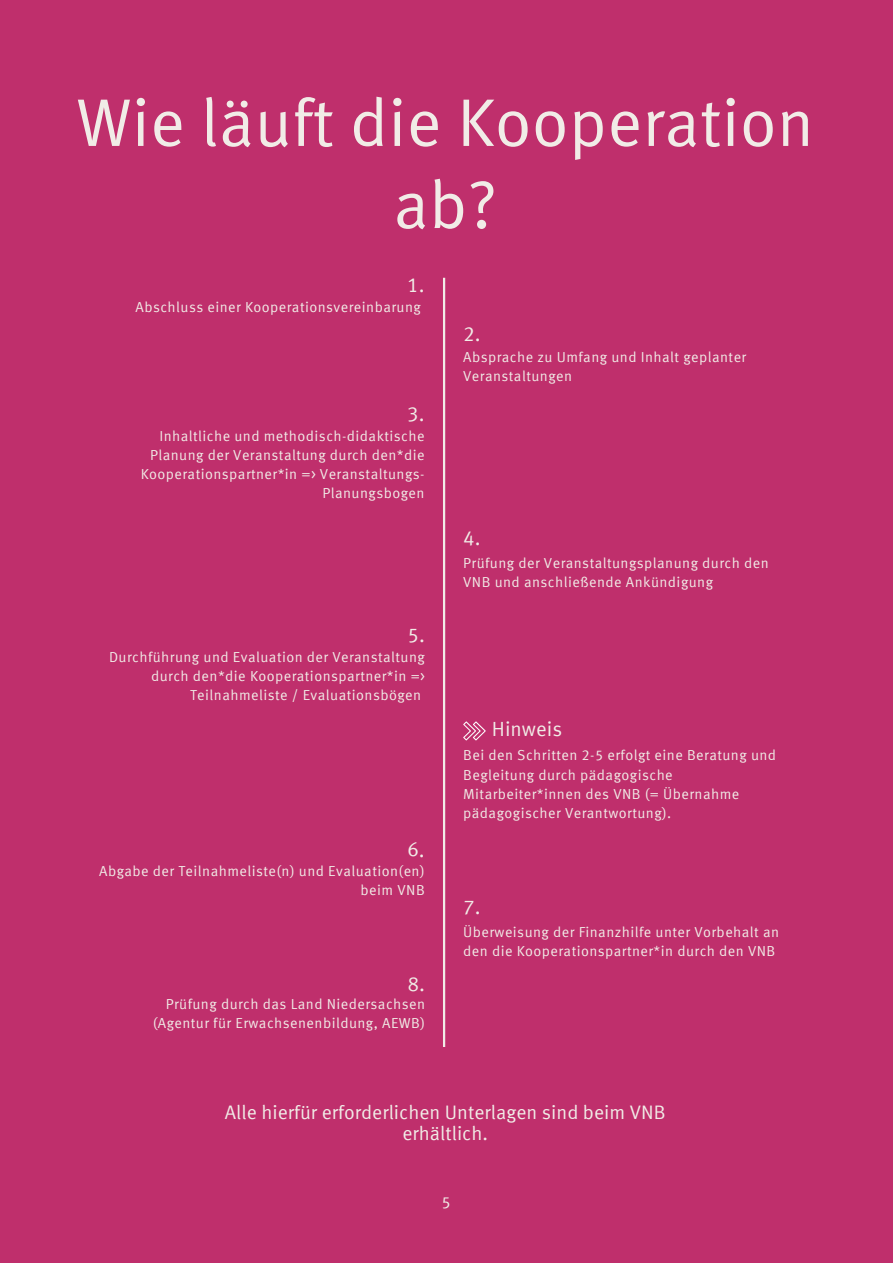
<style>
.page{position:relative;width:893px;height:1264px;background:#fff}
.page>*{position:absolute;margin:0;border:0;box-sizing:border-box;transform-origin:0 0}
.t1{font:67.5px/82.1px "Meta Offc Norm";color:#f1ece7;text-align:center}
.t2{font:20.4px "Meta Offc Norm";color:#f1ece7}
.t3{font:19.5px/21.3px "Meta Offc Norm";color:#f1ece7;text-align:center}
.t4{font:16.5px "Meta Offc Norm";color:#f1ece7}
.t5{font:14.4px/19px "Meta Offc Norm";letter-spacing:.03em;color:#f1ece7}
</style>
<div class="page">
<div style="left:0;top:0;width:892px;height:1262px;background:#bf2f6c"></div>
<hr style="left:443px;top:278px;width:2px;height:768px;background:#f1ece7">
<svg style="left:463px;top:721px;width:22px;height:19px"></svg>
<p class="t1" style="left:76px;top:88px;width:739px">Wie läuft die Kooperation ab?</p>
<p class="t2" style="left:407px;top:277px;width:19px">1.</p>
<p class="t5" style="left:135px;top:298px;width:287px">Abschluss einer Kooperationsvereinbarung</p>
<p class="t2" style="left:407px;top:406px;width:19px">3.</p>
<p class="t5" style="left:141px;top:427px;width:285px;text-align:right">Inhaltliche und methodisch-didaktische Planung der Veranstaltung durch den*die Kooperationspartner*in =&gt; Veranstaltungs-Planungsbogen</p>
<p class="t2" style="left:407px;top:627px;width:19px">5.</p>
<p class="t5" style="left:109px;top:648px;width:317px;text-align:right">Durchführung und Evaluation der Veranstaltung durch den*die Kooperationspartner*in =&gt;<br>Teilnahmeliste / Evaluationsbögen</p>
<p class="t5" style="left:99px;top:862px;width:327px;text-align:right">Abgabe der Teilnahmeliste(n) und Evaluation(en) beim VNB</p>
<p class="t5" style="left:153px;top:996px;width:274px;text-align:right">Prüfung durch das Land Niedersachsen (Agentur für Erwachsenenbildung, AEWB)</p>
<p class="t2" style="left:463px;top:325px;width:19px">2.</p>
<p class="t5" style="left:463px;top:348px;width:284px">Absprache zu Umfang und Inhalt geplanter<br>Veranstaltungen</p>
<p class="t2" style="left:463px;top:529px;width:19px">4.</p>
<p class="t5" style="left:463px;top:554px;width:307px">Prüfung der Veranstaltungsplanung durch den<br>VNB und anschließende Ankündigung</p>
<p class="t2" style="left:492px;top:720px;width:72px">Hinweis</p>
<p class="t5" style="left:463px;top:747px;width:314px">Bei den Schritten 2-5 erfolgt eine Beratung und Begleitung durch pädagogische Mitarbeiter*innen des VNB (= Übernahme pädagogischer Verantwortung).</p>
<p class="t2" style="left:463px;top:899px;width:19px">7.</p>
<p class="t5" style="left:463px;top:923px;width:317px">Überweisung der Finanzhilfe unter Vorbehalt an den die Kooperationspartner*in durch den VNB</p>
<p class="t3" style="left:225px;top:1103px;width:442px">Alle hierfür erforderlichen Unterlagen sind beim VNB erhältlich.</p>
<p class="t4" style="left:441px;top:1195px;width:11px">5</p>
</div>
